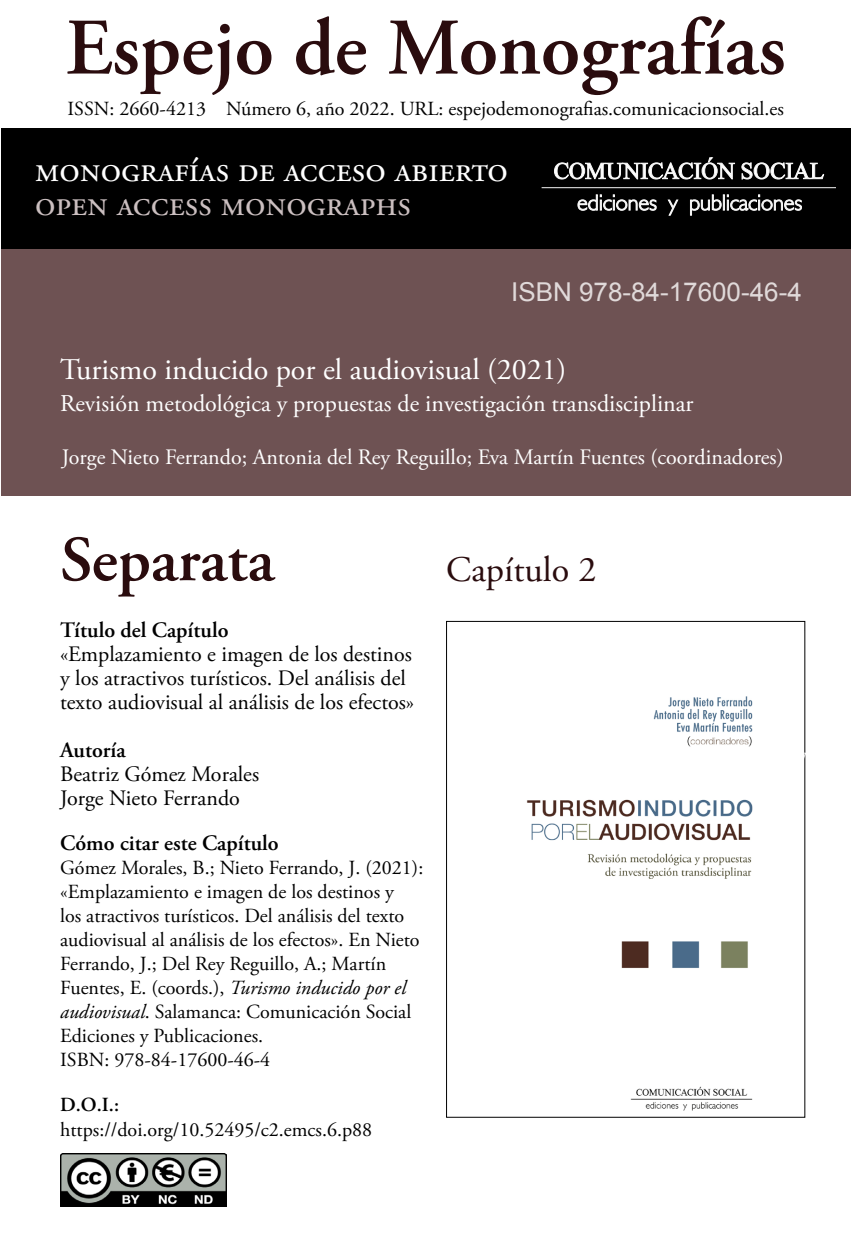
<style>
.page{position:relative;width:851px;height:1248px;background:#fff}
.page>*{position:absolute;margin:0;border:0;box-sizing:border-box;transform-origin:0 0}
.t1{font:600 80px "Adobe Garamond Pro";color:#2a0c0e}
.t2{font:600 64px "Adobe Garamond Pro";color:#2a0c0e}
.t3{font:36px "Adobe Garamond Pro";color:#fff}
.t4{font:36px "Adobe Garamond Pro";color:#cbbfc0}
.t5{font:36px "Adobe Garamond Pro";color:#2a0c0e}
.t6{font:30px "Adobe Garamond Pro";color:#fff}
.t7{font:26px "Arial";color:#e0d9d9}
.t8{font:24px "Adobe Garamond Pro";color:#fff}
.t9{font:22px/24px "Adobe Garamond Pro";color:#000}
.body{font:22px "Adobe Garamond Pro";letter-spacing:-.01em;color:#fff}
.t10{font:600 22px "Adobe Garamond Pro";color:#000}
.body-2{font:20px/24px "Adobe Garamond Pro";color:#000}
.t11{font:600 20px "Adobe Garamond Pro";color:#000}
.s1{font-style:italic}
</style>
<div class="page">
<img style="left:526px;top:696px;width:227px;height:415px">
<div style="left:1px;top:129px;width:849px;height:120px;background:#000"></div>
<svg style="left:554px;top:157px;width:269px;height:22px"></svg>
<hr style="left:541px;top:187px;width:294px;height:1px;background:#f6f6f6">
<svg style="left:577px;top:194px;width:224px;height:21px"></svg>
<div style="left:1px;top:249px;width:849px;height:246px;background:#6e5253"></div>
<img style="left:60px;top:1153px;width:167px;height:53px">
<p class="t1" style="left:66px;top:2px;width:721px">Espejo de Monografías</p>
<p class="body-2" style="left:68px;top:98px;width:717px">ISSN: 2660-4213 Número 6, año 2022. URL: espejodemonografias.comunicacionsocial.es</p>
<p class="t3" style="left:35px;top:148px;width:474px">monografías de acceso abierto</p>
<p class="t4" style="left:35px;top:182px;width:377px">open access monographs</p>
<p class="t7" style="left:511px;top:275px;width:292px">ISBN 978-84-17600-46-4</p>
<p class="t6" style="left:60px;top:351px;width:508px">Turismo inducido por el audiovisual (2021)</p>
<p class="t8" style="left:60px;top:389px;width:634px">Revisión metodológica y propuestas de investigación transdisciplinar</p>
<p class="body" style="left:62px;top:444px;width:723px">Jorge Nieto Ferrando; Antonia del Rey Reguillo; Eva Martín Fuentes (coordinadores)</p>
<p class="t2" style="left:60px;top:523px;width:217px">Separata</p>
<p class="t10" style="left:60px;top:617px;width:170px">Título del Capítulo</p>
<p class="t9" style="left:60px;top:643px;width:355px">«Emplazamiento e imagen de los destinos y los atractivos turísticos. Del análisis del texto audiovisual al análisis de los efectos»</p>
<p class="t10" style="left:60px;top:737px;width:67px">Autoría</p>
<p class="t9" style="left:60px;top:763px;width:200px">Beatriz Gómez Morales</p>
<p class="t9" style="left:60px;top:787px;width:181px">Jorge Nieto Ferrando</p>
<p class="t10" style="left:60px;top:830px;width:220px">Cómo citar este Capítulo</p>
<p class="body-2" style="left:60px;top:856px;width:364px">Gómez Morales, B.; Nieto Ferrando, J. (2021): «Emplazamiento e imagen de los destinos y<br>los atractivos turísticos. Del análisis del texto audiovisual al análisis de los efectos». En Nieto Ferrando, J.; Del Rey Reguillo, A.; Martín Fuentes, E. (coords.), <span class="s1">Turismo inducido por el audiovisual</span>. Salamanca: Comunicación Social Ediciones y Publicaciones.</p>
<p class="body-2" style="left:60px;top:1048px;width:211px">ISBN: 978-84-17600-46-4</p>
<p class="t11" style="left:60px;top:1093px;width:61px">D.O.I.:</p>
<p class="body-2" style="left:60px;top:1118px;width:313px">https://doi.org/10.52495/c2.emcs.6.p88</p>
<p class="t5" style="left:446px;top:548px;width:151px">Capítulo 2</p>
</div>
